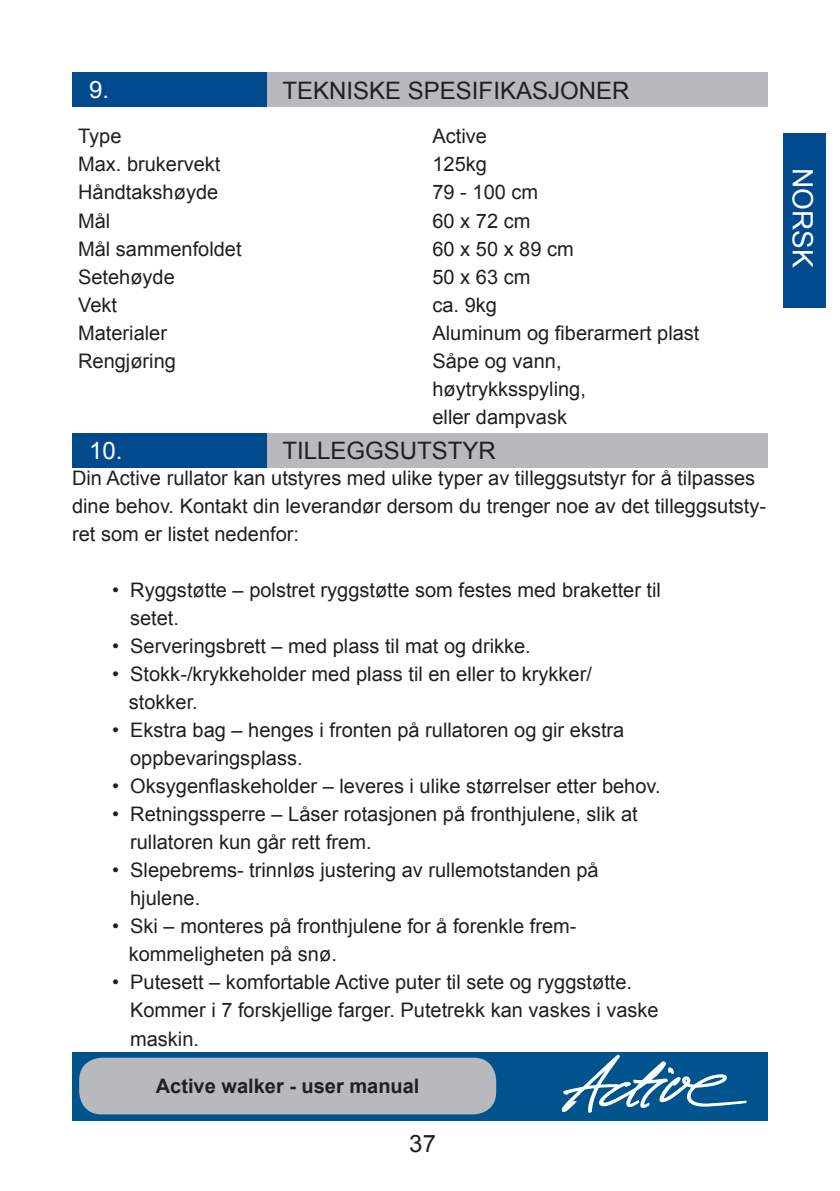
<style>
.page{position:relative;width:840px;height:1191px;background:#fff}
.page>*{position:absolute;margin:0;border:0;box-sizing:border-box;transform-origin:0 0}
.t1{font:28px "Arial";color:#fff}
.t2{font:24px "Arial";color:#231f20}
.t3{font:24px "Arial";color:#fff}
.t4{font:20px/28px "Arial";color:#231f20}
.t5{font:700 20px "Arial";color:#231f20}
</style>
<div class="page">
<div style="left:72px;top:1052px;width:695px;height:68px;background:#00548e"></div>
<svg style="left:560px;top:1054px;width:187px;height:67px"></svg>
<div style="left:79px;top:1057px;width:417px;height:57px;background:#b8b9bc;border-radius:23px"></div>
<div style="left:782px;top:133px;width:43px;height:175px;background:#004a8d"></div>
<div style="left:72px;top:73px;width:695px;height:34px;background:#b8b9bc"></div>
<div style="left:72px;top:73px;width:194px;height:34px;background:#004a8d"></div>
<div style="left:72px;top:433px;width:695px;height:34px;background:#b8b9bc"></div>
<div style="left:72px;top:433px;width:194px;height:34px;background:#004a8d"></div>
<p class="t3" style="left:89px;top:74px;width:22px">9.</p>
<p class="t2" style="left:282px;top:75px;width:348px">TEKNISKE SPESIFIKASJONER</p>
<p class="t4" style="left:78px;top:123px;width:45px">Type</p>
<p class="t4" style="left:432px;top:123px;width:56px">Active</p>
<p class="t4" style="left:78px;top:151px;width:144px">Max. brukervekt</p>
<p class="t4" style="left:432px;top:151px;width:56px">125kg</p>
<p class="t4" style="left:78px;top:179px;width:142px">Håndtakshøyde</p>
<p class="t4" style="left:432px;top:179px;width:107px">79 - 100 cm</p>
<p class="t4" style="left:78px;top:207px;width:34px">Mål</p>
<p class="t4" style="left:432px;top:207px;width:99px">60 x 72 cm</p>
<p class="t4" style="left:78px;top:235px;width:165px">Mål sammenfoldet</p>
<p class="t4" style="left:432px;top:235px;width:143px">60 x 50 x 89 cm</p>
<p class="t4" style="left:78px;top:263px;width:98px">Setehøyde</p>
<p class="t4" style="left:432px;top:263px;width:99px">50 x 63 cm</p>
<p class="t4" style="left:78px;top:291px;width:40px">Vekt</p>
<p class="t4" style="left:432px;top:291px;width:66px">ca. 9kg</p>
<p class="t4" style="left:78px;top:319px;width:90px">Materialer</p>
<p class="t4" style="left:432px;top:319px;width:268px">Aluminum og fiberarmert plast</p>
<p class="t4" style="left:78px;top:347px;width:99px">Rengjøring</p>
<p class="t4" style="left:432px;top:347px;width:155px">Såpe og vann, høytrykksspyling, eller dampvask</p>
<p class="t3" style="left:89px;top:435px;width:35px">10.</p>
<p class="t2" style="left:282px;top:435px;width:215px">TILLEGGSUTSTYR</p>
<p class="t4" style="left:72px;top:464px;width:695px">Din Active rullator kan utstyres med ulike typer av tilleggsutstyr for å tilpasses dine behov. Kontakt din leverandør dersom du trenger noe av det tilleggsutsty&shy;ret som er listet nedenfor:</p>
<p class="t4" style="left:130px;top:576px;width:532px;text-indent:-18px">• Ryggstøtte – polstret ryggstøtte som festes med braketter til setet.</p>
<p class="t4" style="left:112px;top:632px;width:420px">• Serveringsbrett – med plass til mat og drikke.</p>
<p class="t4" style="left:129px;top:660px;width:464px;text-indent:-17px">• Stokk-/krykkeholder med plass til en eller to krykker/ stokker.</p>
<p class="t4" style="left:130px;top:716px;width:495px;text-indent:-18px">• Ekstra bag – henges i fronten på rullatoren og gir ekstra oppbevaringsplass.</p>
<p class="t4" style="left:112px;top:772px;width:549px">• Oksygenflaskeholder – leveres i ulike størrelser etter behov.</p>
<p class="t4" style="left:130px;top:800px;width:509px;text-indent:-18px">• Retningssperre – Låser rotasjonen på fronthjulene, slik at rullatoren kun går rett frem.</p>
<p class="t4" style="left:130px;top:856px;width:470px;text-indent:-18px">• Slepebrems- trinnløs justering av rullemotstanden på hjulene.</p>
<p class="t4" style="left:129px;top:912px;width:449px;text-indent:-17px">• Ski – monteres på fronthjulene for å forenkle frem&shy;kommeligheten på snø.</p>
<p class="t4" style="left:130px;top:968px;width:529px;text-indent:-18px">• Putesett – komfortable Active puter til sete og ryggstøtte.<br>Kommer i 7 forskjellige farger. Putetrekk kan vaskes i vaske maskin.</p>
<p class="t5" style="left:156px;top:1073px;width:265px">Active walker - user manual</p>
<p class="t2" style="left:409px;top:1127px;width:28px">37</p>
<h1 class="t1" style="left:820px;top:168px;width:101px;rotate:90deg">NORSK</h1>
</div>
